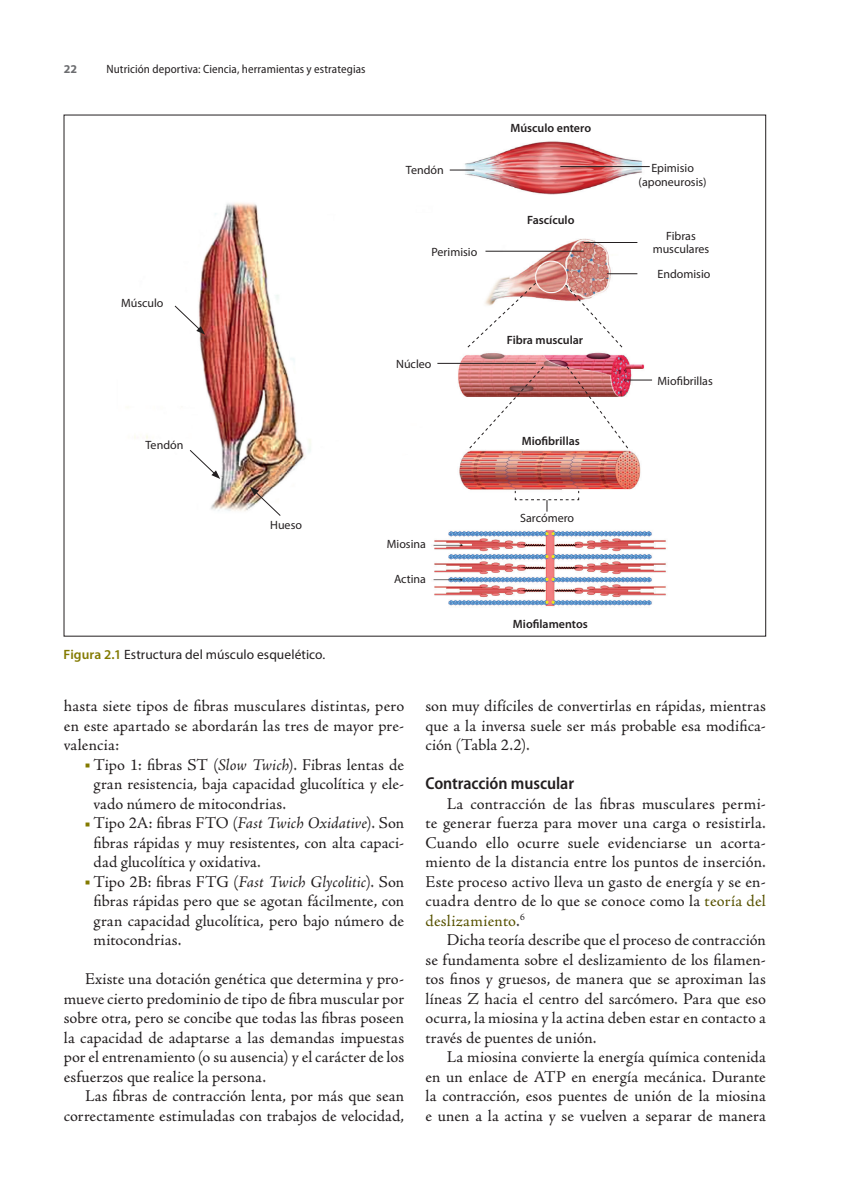
<style>
.page{position:relative;width:851px;height:1191px;background:#fff}
.page>*{position:absolute;margin:0;border:0;box-sizing:border-box;transform-origin:0 0}
.tit_2{font:600 semi-condensed 17.25px "Myriad Pro";letter-spacing:-.005em;color:#231f20}
.texto{font:16.5px/19.5px "Adobe Jenson Pro";letter-spacing:.005em;color:#231f20;text-align:justify}
.fig_epigrafe{font:13.5px "Myriad Pro";letter-spacing:.005em;color:#231f20}
.fig_texto{font:12px/13.5px "Myriad Pro";color:#231f20;text-align:center}
.fig_texto-2{font:600 12px "Myriad Pro";color:#231f20}
.t1{font:semi-condensed 12px "Myriad Pro";letter-spacing:.01em;color:#231f20}
.t2{font:700 12px "Myriad Pro";color:#6c6d70}
.s1{font-weight:600;color:#837a00}
.s2{color:#837a00}
.s3{font-style:italic}
.s4{color:#575200}
</style>
<div class="page">
<img style="left:127px;top:141px;width:539px;height:466px">
<svg style="left:449px;top:170px;width:25px;height:1px"></svg>
<hr style="left:560px;top:166px;width:89px;height:1px;background:#231f20">
<hr style="left:583px;top:242px;width:54px;height:1px;background:#231f20">
<hr style="left:485px;top:251px;width:98px;height:1px;background:#231f20">
<hr style="left:607px;top:273px;width:30px;height:1px;background:#231f20">
<svg style="left:467px;top:283px;width:69px;height:65px"></svg>
<svg style="left:565px;top:285px;width:57px;height:63px"></svg>
<hr style="left:437px;top:363px;width:98px;height:1px;background:#231f20">
<svg style="left:469px;top:366px;width:75px;height:82px"></svg>
<svg style="left:566px;top:366px;width:86px;height:83px"></svg>
<svg style="left:515px;top:490px;width:64px;height:21px"></svg>
<svg style="left:174px;top:305px;width:31px;height:30px"></svg>
<svg style="left:189px;top:450px;width:31px;height:29px"></svg>
<svg style="left:250px;top:487px;width:31px;height:29px"></svg>
<p class="t2" style="left:64px;top:61px;width:15px">22</p>
<p class="t1" style="left:106px;top:62px;width:260px">Nutrición deportiva: Ciencia, herramientas y estrategias</p>
<p class="fig_texto" style="left:121px;top:296px;width:44px">Músculo</p>
<p class="fig_texto" style="left:145px;top:438px;width:39px">Tendón</p>
<p class="fig_texto-2" style="left:510px;top:122px;width:82px">Músculo entero</p>
<p class="fig_texto" style="left:406px;top:163px;width:39px">Tendón</p>
<p class="fig_texto" style="left:638px;top:161px;width:70px">Epimisio (aponeurosis)</p>
<p class="fig_texto" style="left:431px;top:244px;width:47px">Perimisio</p>
<p class="fig_texto-2" style="left:527px;top:213px;width:49px">Fascículo</p>
<p class="fig_texto" style="left:396px;top:357px;width:37px">Núcleo</p>
<p class="fig_texto-2" style="left:506px;top:333px;width:78px">Fibra muscular</p>
<p class="fig_texto-2" style="left:521px;top:434px;width:60px">Miofibrillas</p>
<p class="fig_texto" style="left:652px;top:228px;width:58px">Fibras musculares</p>
<p class="fig_texto" style="left:657px;top:267px;width:54px">Endomisio</p>
<p class="fig_texto" style="left:657px;top:373px;width:57px">Miofibrillas</p>
<p class="fig_texto" style="left:270px;top:518px;width:33px">Hueso</p>
<p class="fig_epigrafe" style="left:64px;top:646px;width:263px"><span class="s1">Figura 2.1</span> Estructura del músculo esquelético.</p>
<p class="fig_texto" style="left:387px;top:536px;width:41px">Miosina</p>
<p class="fig_texto" style="left:394px;top:572px;width:33px">Actina</p>
<p class="fig_texto" style="left:520px;top:511px;width:55px">Sarcómero</p>
<p class="fig_texto-2" style="left:513px;top:617px;width:76px">Miofilamentos</p>
<p class="texto" style="left:64px;top:696px;width:342px">hasta siete tipos de fibras musculares distintas, pero en este apartado se abordarán las tres de mayor pre&shy;valencia:</p>
<p class="texto" style="left:94px;top:755px;width:312px;text-indent:-9px"><span class="s2">■</span> Tipo 1: fibras ST (<span class="s3">Slow Twich</span>). Fibras lentas de gran resistencia, baja capacidad glucolítica y ele&shy;vado número de mitocondrias.</p>
<p class="texto" style="left:94px;top:813px;width:312px;text-indent:-9px"><span class="s2">■</span> Tipo 2A: fibras FTO (<span class="s3">Fast Twich Oxidative</span>). Son fibras rápidas y muy resistentes, con alta capaci&shy;dad glucolítica y oxidativa.</p>
<p class="texto" style="left:94px;top:872px;width:312px;text-indent:-9px"><span class="s2">■</span> Tipo 2B: fibras FTG (<span class="s3">Fast Twich Glycolitic</span>). Son fibras rápidas pero que se agotan fácilmente, con gran capacidad glucolítica, pero bajo número de mitocondrias.</p>
<p class="texto" style="left:64px;top:969px;width:342px;text-indent:21px">Existe una dotación genética que determina y pro&shy;mueve cierto predominio de tipo de fibra muscular por sobre otra, pero se concibe que todas las fibras poseen la capacidad de adaptarse a las demandas impuestas por el entrenamiento (o su ausencia) y el carácter de los esfuerzos que realice la persona.</p>
<p class="texto" style="left:64px;top:1086px;width:342px;text-align:right">Las fibras de contracción lenta, por más que sean correctamente estimuladas con trabajos de velocidad,</p>
<p class="texto" style="left:425px;top:696px;width:342px">son muy difíciles de convertirlas en rápidas, mientras que a la inversa suele ser más probable esa modifica&shy;ción (Tabla 2.2).</p>
<p class="tit_2" style="left:425px;top:774px;width:150px">Contracción muscular</p>
<p class="texto" style="left:425px;top:794px;width:342px;text-indent:21px">La contracción de las fibras musculares permi&shy;te generar fuerza para mover una carga o resistirla.<br>Cuando ello ocurre suele evidenciarse un acorta&shy;miento de la distancia entre los puntos de inserción.<br>Este proceso activo lleva un gasto de energía y se en&shy;cuadra dentro de lo que se conoce como la <span class="s4">teoría del deslizamiento</span>.<sup>6</sup></p>
<p class="texto" style="left:425px;top:930px;width:342px;text-indent:21px">Dicha teoría describe que el proceso de contracción se fundamenta sobre el deslizamiento de los filamen&shy;tos finos y gruesos, de manera que se aproximan las líneas Z hacia el centro del sarcómero. Para que eso ocurra, la miosina y la actina deben estar en contacto a través de puentes de unión.</p>
<p class="texto" style="left:425px;top:1047px;width:342px;text-indent:21px">La miosina convierte la energía química contenida en un enlace de ATP en energía mecánica. Durante la contracción, esos puentes de unión de la miosina e unen a la actina y se vuelven a separar de manera</p>
</div>
